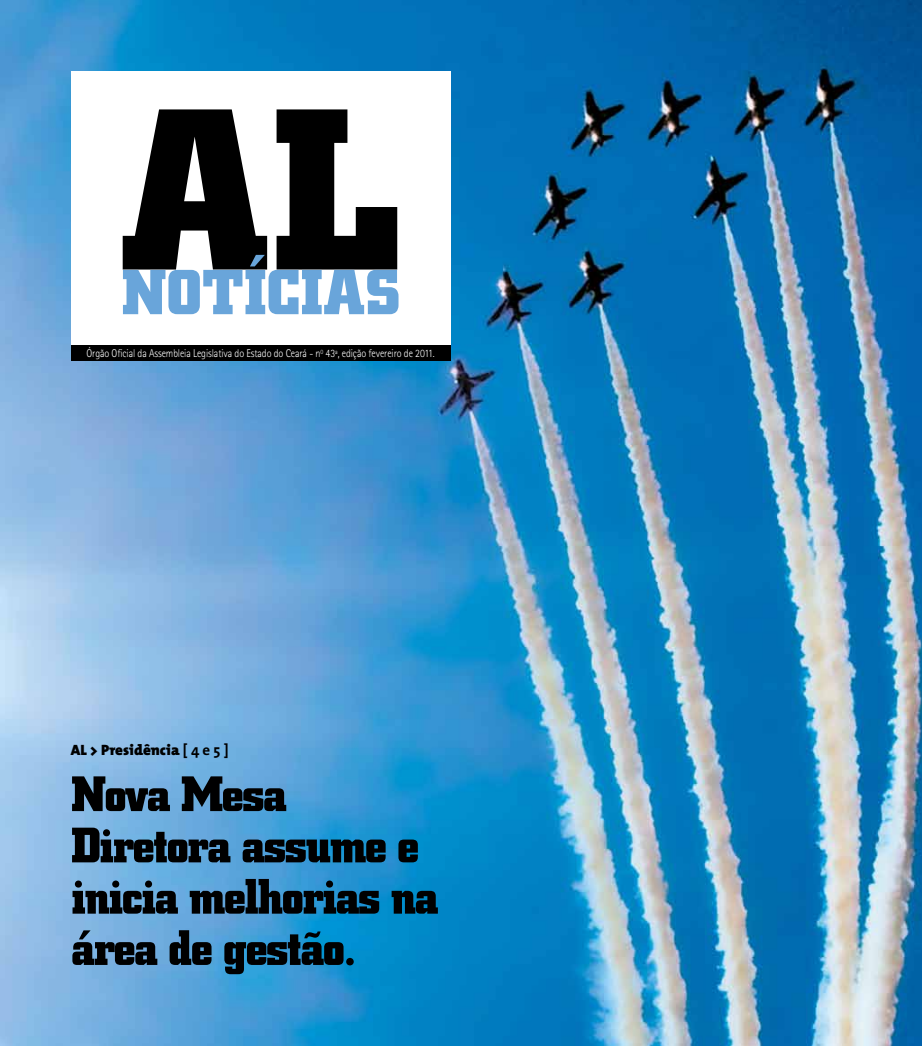
<style>
.page{position:relative;width:922px;height:1046px;background:#fff}
.page>*{position:absolute;margin:0;border:0;box-sizing:border-box;transform-origin:0 0}
.t1{font:700 230.62px "Square Slabserif 711 BT";color:#000}
.t2{font:700 63.88px "Square Slabserif 711 BT";color:#69a5da}
.t3{font:700 50px/51.2px "Square Slabserif 711 BT";letter-spacing:-.04em;color:#000}
.t4{font:800 15px "T Mix";color:#000}
.t5{font:300 11.25px "Rotis Sans Serif";letter-spacing:-.01em;color:#fff;scale:.9 1}
.s1{font-weight:700}
</style>
<div class="page">
<img style="left:0;top:0;width:921px;height:1045px">
<div style="left:71px;top:71px;width:379px;height:274px;background:#fff"></div>
<div style="left:71px;top:345px;width:379px;height:16px;background:#000"></div>
<h1 class="t1" style="left:119px;top:47px;width:284px">al</h1>
<h2 class="t2" style="left:121px;top:252px;width:280px">notícias</h2>
<p class="t5" style="left:87px;top:347px;width:388px">Órgão Oficial da Assembleia Legislativa do Estado do Ceará - n<sup>0</sup> 43<sup>a</sup>, edição fevereiro de 2011.</p>
<h3 class="t4" style="left:71px;top:737px;width:159px">AL &gt; Presidência <span class="s1">[ 4 e 5 ]</span></h3>
<h3 class="t3" style="left:71px;top:767px;width:369px">Nova Mesa<br>Diretora assume e inicia melhorias na área de gestão.</h3>
</div>
